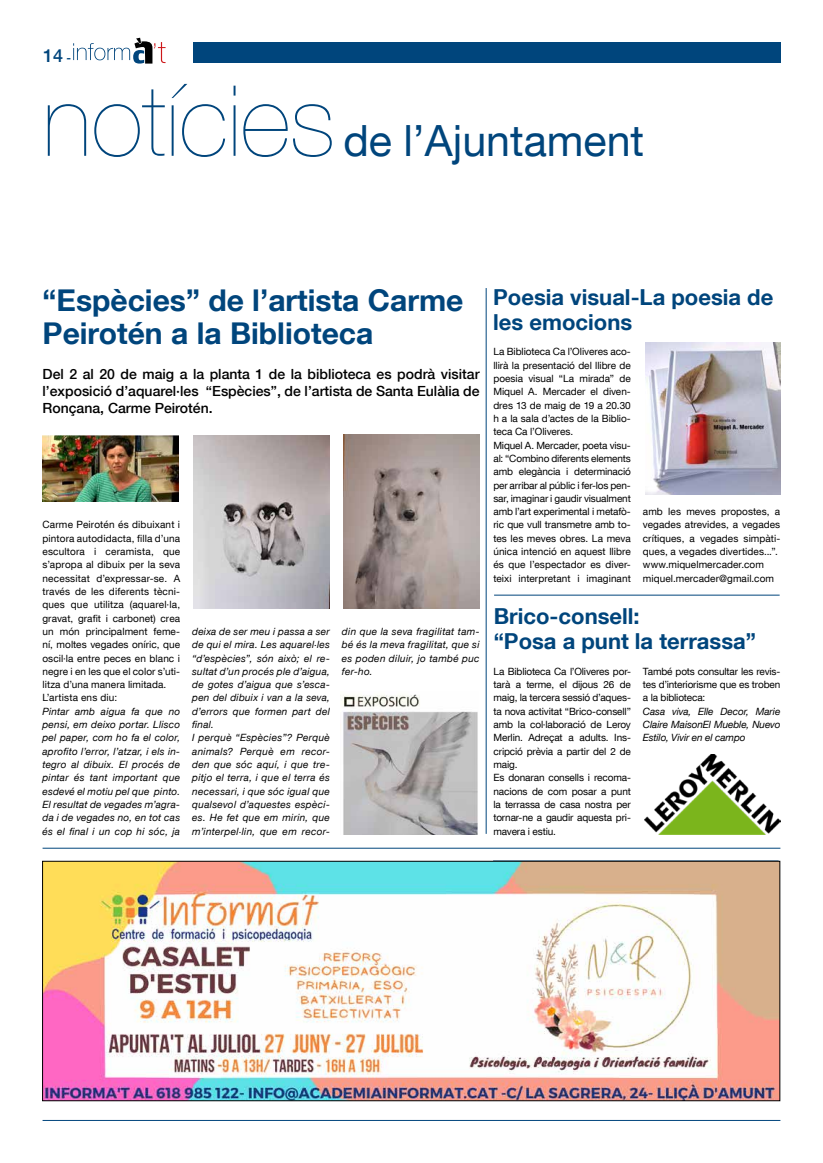
<style>
.page{position:relative;width:823px;height:1163px;background:#fff}
.page>*{position:absolute;margin:0;border:0;box-sizing:border-box;transform-origin:0 0}
.t1{font:200 98.2px "Helvetica Neue LT Com";color:#00457c}
.t2{font:43px "Helvetica Neue LT Com";color:#00457c}
.t3{font:700 30px/33px "Helvetica Neue LT Com";color:#00457c}
.t4{font:700 22px/25px "Helvetica Neue LT Com";color:#00457c}
.t5{font:500 18px "Helvetica Neue";color:#00457c}
.t6{font:500 14px/16.8px "Helvetica Neue LT Com";color:#000;text-align:justify}
.t7{font:10px/13.3px "Helvetica Neue LT Com";letter-spacing:-.005em;color:#000}
.t8{font:italic 10px/13.3px "Helvetica Neue LT Com";letter-spacing:.025em;color:#000;text-align:justify}
.t9{font:10px/13.3px "Helvetica Neue LT Com";letter-spacing:.015em;color:#000}
.s1{font-size:12px}
</style>
<div class="page">
<div style="left:193px;top:43px;width:587px;height:20px;background:#00457c"></div>
<hr style="left:43px;top:1119px;width:737px;height:1px;background:#00457c">
<svg style="left:73px;top:38px;width:92px;height:26px"></svg>
<hr style="left:493px;top:860px;width:285px;height:1px;background:#00457c">
<hr style="left:43px;top:847px;width:737px;height:1px;background:#00457c">
<img style="left:44px;top:863px;width:733px;height:235px">
<div style="left:42px;top:861px;width:737px;height:239px;border:1px solid #000"></div>
<img style="left:645px;top:342px;width:135px;height:152px">
<hr style="left:494px;top:594px;width:285px;height:1px;background:#00457c">
<img style="left:343px;top:435px;width:136px;height:173px">
<img style="left:194px;top:435px;width:136px;height:173px">
<img style="left:644px;top:754px;width:136px;height:80px">
<hr style="left:485px;top:288px;width:1px;height:545px;background:#00457c">
<img style="left:43px;top:435px;width:136px;height:66px">
<img style="left:340px;top:694px;width:138px;height:140px">
<h3 class="t5" style="left:43px;top:41px;width:30px">14 <span class="s1">-</span></h3>
<h1 class="t1" style="left:42px;top:64px;width:294px">notícies</h1>
<h2 class="t2" style="left:343px;top:114px;width:302px">de l’Ajuntament</h2>
<h3 class="t3" style="left:43px;top:283px;width:422px">“Espècies” de l’artista Carme<br>Peirotén a la Biblioteca</h3>
<h3 class="t6" style="left:43px;top:365px;width:438px">Del 2 al 20 de maig a la planta 1 de la biblioteca es podrà visitar l’exposició d’aquarel·les “Espècies”, de l’artista de Santa Eulàlia de Ronçana, Carme Peirotén.</h3>
<p class="t9" style="left:42px;top:518px;width:139px">Carme Peirotén és dibuixant i pintora autodidacta, filla d’una escultora i ceramista, que s’apropa al dibuix per la seva necessitat d’expressar-se. A través de les diferents tècni&shy;ques que utilitza (aquarel·la, gravat, grafit i carbonet) crea un món principalment feme&shy;ní, moltes vegades oníric, que oscil·la entre peces en blanc i negre i en les que el color s’uti&shy;litza d’una manera limitada.<br>L’artista ens diu:</p>
<p class="t8" style="left:42px;top:704px;width:139px">Pintar amb aigua fa que no pensi, em deixo portar. Llisco pel paper, com ho fa el color, aprofito l’error, l’atzar, i els in&shy;tegro al dibuix. El procés de pintar és tant important que esdevé el motiu pel que pinto.<br>El resultat de vegades m’agra&shy;da i de vegades no, en tot cas és el final i un cop hi sóc, ja</p>
<p class="t8" style="left:192px;top:624px;width:139px;text-align:left">deixa de ser meu i passa a ser de qui el mira. Les aquarel·les “d’espècies”, són això; el re&shy;sultat d’un procés ple d’aigua, de gotes d’aigua que s’esca&shy;pen del dibuix i van a la seva, d’errors que formen part del final.<br>I perquè “Espècies”? Perquè animals? Perquè em recor&shy;den que sóc aquí, i que tre&shy;pitjo el terra, i que el terra és necessari, i que sóc igual que qualsevol d’aquestes espèci&shy;es. He fet que em mirin, que m’interpel·lin, que em recor-</p>
<p class="t8" style="left:342px;top:624px;width:139px">din que la seva fragilitat tam&shy;bé és la meva fragilitat, que si es poden diluir, jo també puc fer-ho.</p>
<h3 class="t4" style="left:493px;top:284px;width:281px">Poesia visual-La poesia de les emocions</h3>
<p class="t7" style="left:493px;top:345px;width:139px">La Biblioteca Ca l’Oliveres aco&shy;llirà la presentació del llibre de poesia visual “La mirada” de<br>Miquel A. Mercader el diven&shy;dres 13 de maig de 19 a 20.30 h a la sala d’actes de la Biblio&shy;teca Ca l’Oliveres.<br>Miquel A. Mercader, poeta visu&shy;al: “Combino diferents elements amb elegància i determinació per arribar al públic i fer-los pen&shy;sar, imaginar i gaudir visualment amb l’art experimental i metafò&shy;ric que vull transmetre amb to&shy;tes les meves obres. La meva única intenció en aquest llibre és que l’espectador es diver&shy;teixi interpretant i imaginant</p>
<p class="t7" style="left:642px;top:504px;width:139px">amb les meves propostes, a vegades atrevides, a vegades crítiques, a vegades simpàti&shy;ques, a vegades divertides...”. www.miquelmercader.com miquel.mercader@gmail.com</p>
<h3 class="t4" style="left:493px;top:603px;width:263px">Brico-consell:<br>“Posa a punt la terrassa”</h3>
<p class="t7" style="left:493px;top:664px;width:139px">La Biblioteca Ca l’Oliveres por&shy;tarà a terme, el dijous 26 de maig, la tercera sessió d’aques&shy;ta nova activitat “Brico-consell” amb la col·laboració de Leroy<br>Merlin. Adreçat a adults. Ins&shy;cripció prèvia a partir del 2 de maig.<br>Es donaran consells i recoma&shy;nacions de com posar a punt la terrassa de casa nostra per tornar-ne a gaudir aquesta pri&shy;mavera i estiu.</p>
<p class="t7" style="left:642px;top:664px;width:139px;text-align:justify">També pots consultar les revis&shy;tes d’interiorisme que es troben a la biblioteca:</p>
<p class="t8" style="left:642px;top:704px;width:139px">Casa viva, Elle Decor, Marie Claire MaisonEl Mueble, Nuevo Estilo, Vivir en el campo</p>
</div>
